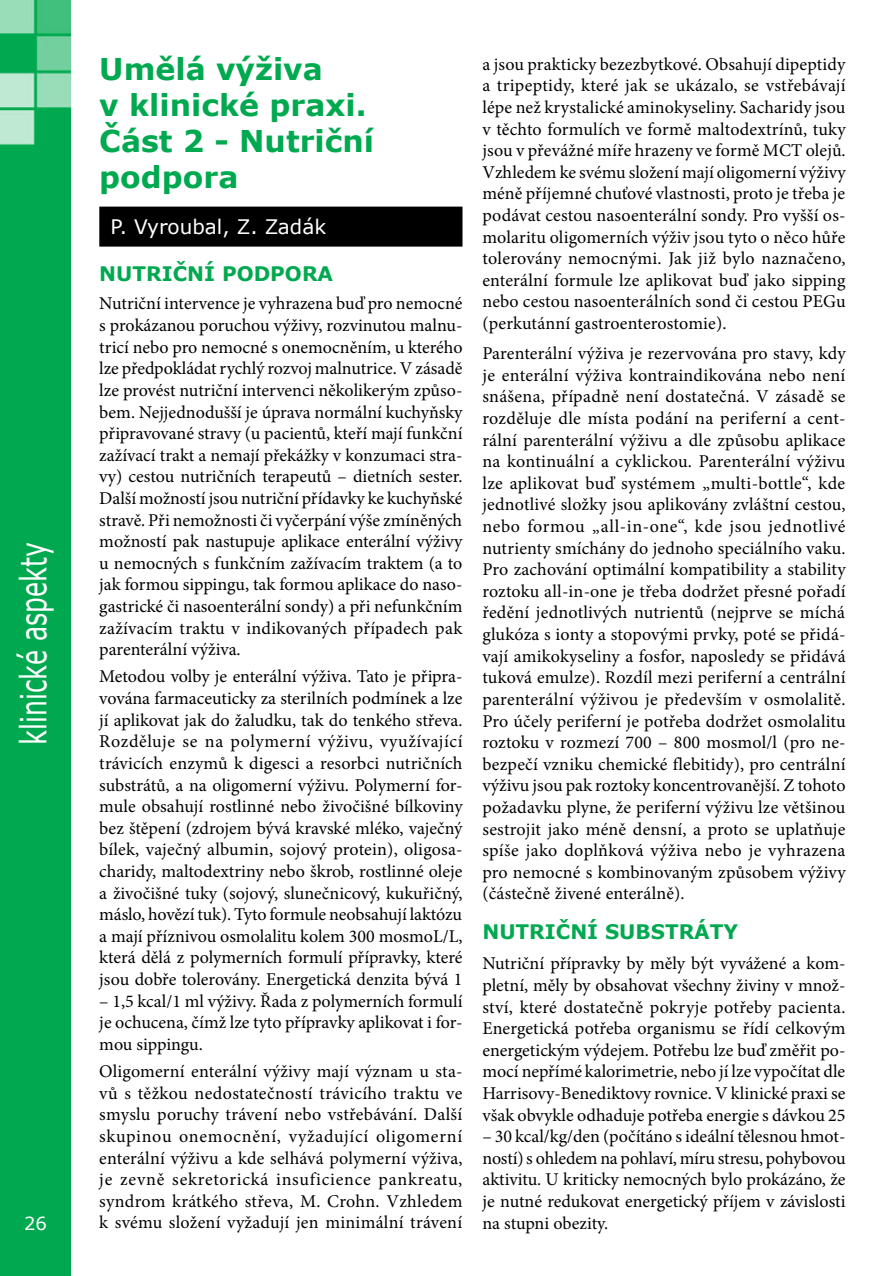
<style>
.page{position:relative;width:891px;height:1276px;background:#fff}
.page>*{position:absolute;margin:0;border:0;box-sizing:border-box;transform-origin:0 0}
.t1{font:36px "Verdana";color:#fff;scale:.7 1}
.t2{font:700 30px/36px "Verdana";color:#00a94f}
.t3{font:700 20px "Verdana";color:#00a94f}
.t4{font:20px "Verdana";color:#fff}
.t5{font:18px/21.6px "Minion Pro";color:#000;text-align:justify}
.t6{font:18px "Verdana";color:#fff}
</style>
<div class="page">
<img style="left:0;top:0;width:71px;height:1276px">
<div style="left:99px;top:207px;width:363px;height:40px;background:#000"></div>
<h1 class="t1" style="left:10px;top:745px;width:290px;rotate:-90deg">klinické aspekty</h1>
<p class="t6" style="left:24px;top:1211px;width:24px">26</p>
<h2 class="t2" style="left:99px;top:50px;width:276px">Umělá výživa<br>v klinické praxi.<br>Část 2 - Nutriční podpora</h2>
<p class="t4" style="left:111px;top:214px;width:217px">P. Vyroubal, Z. Zadák</p>
<p class="t3" style="left:99px;top:261px;width:235px">Nutričn í podpora</p>
<p class="t5" style="left:99px;top:293px;width:364px">Nutriční intervence je vyhrazena buď pro nemocné s prokázanou poruchou výživy, rozvinutou malnu&shy;tricí nebo pro nemocné s onemocněním, u kterého lze předpokládat rychlý rozvoj malnutrice. V zásadě lze provést nutriční intervenci několikerým způso&shy;bem. Nejjednodušší je úprava normální kuchyňsky připravované stravy (u pacientů, kteří mají funkční zažívací trakt a nemají překážky v konzumaci stra&shy;vy) cestou nutričních terapeutů – dietních sester.<br>Další možností jsou nutriční přídavky ke kuchyňské stravě. Při nemožnosti či vyčerpání výše zmíněných možností pak nastupuje aplikace enterální výživy u nemocných s funkčním zažívacím traktem (a to jak formou sippingu, tak formou aplikace do naso&shy;gastrické či nasoenterální sondy) a při nefunkčním zažívacím traktu v indikovaných případech pak parenterální výživa.</p>
<p class="t5" style="left:99px;top:666px;width:365px">Metodou volby je enterální výživa. Tato je připra&shy;vována farmaceuticky za sterilních podmínek a lze jí aplikovat jak do žaludku, tak do tenkého střeva.<br>Rozděluje se na polymerní výživu, využívající trávicích enzymů k digesci a resorbci nutričních substrátů, a na oligomerní výživu. Polymerní for&shy;mule obsahují rostlinné nebo živočišné bílkoviny bez štěpení (zdrojem bývá kravské mléko, vaječný bílek, vaječný albumin, sojový protein), oligosa&shy;charidy, maltodextriny nebo škrob, rostlinné oleje a živočišné tuky (sojový, slunečnicový, kukuřičný, máslo, hovězí tuk). Tyto formule neobsahují laktózu a mají příznivou osmolalitu kolem 300 mosmoL/L, která dělá z polymerních formulí přípravky, které jsou dobře tolerovány. Energetická denzita bývá 1</p>
<p class="t5" style="left:99px;top:990px;width:364px">– 1,5 kcal/1 ml výživy. Řada z polymerních formulí je ochucena, čímž lze tyto přípravky aplikovat i for&shy;mou sippingu.</p>
<p class="t5" style="left:99px;top:1060px;width:364px">Oligomerní enterální výživy mají význam u sta&shy;vů s těžkou nedostatečností trávicího traktu ve smyslu poruchy trávení nebo vstřebávání. Další skupinou onemocnění, vyžadující oligomerní enterální výživu a kde selhává polymerní výživa, je zevně sekretorická insuficience pankreatu, syndrom krátkého střeva, M. Crohn. Vzhledem k svému složení vyžadují jen minimální trávení</p>
<p class="t5" style="left:482px;top:53px;width:365px">a jsou prakticky bezezbytkové. Obsahují dipeptidy a tripeptidy, které jak se ukázalo, se vstřebávají lépe než krystalické aminokyseliny. Sacharidy jsou v těchto formulích ve formě maltodextrínů, tuky jsou v převážné míře hrazeny ve formě MCT olejů.<br>Vzhledem ke svému složení mají oligomerní výživy méně příjemné chuťové vlastnosti, proto je třeba je podávat cestou nasoenterální sondy. Pro vyšší os&shy;molaritu oligomerních výživ jsou tyto o něco hůře tolerovány nemocnými. Jak již bylo naznačeno, enterální formule lze aplikovat buď jako sipping nebo cestou nasoenterálních sond či cestou PEGu (perkutánní gastroenterostomie).</p>
<p class="t5" style="left:482px;top:343px;width:364px">Parenterální výživa je rezervována pro stavy, kdy je enterální výživa kontraindikována nebo není snášena, případně není dostatečná. V zásadě se rozděluje dle místa podání na periferní a cent&shy;rální parenterální výživu a dle způsobu aplikace na kontinuální a cyklickou. Parenterální výživu lze aplikovat buď systémem „multi-bottle“, kde jednotlivé složky jsou aplikovány zvláštní cestou, nebo formou „all-in-one“, kde jsou jednotlivé nutrienty smíchány do jednoho speciálního vaku.<br>Pro zachování optimální kompatibility a stability roztoku all-in-one je třeba dodržet přesné pořadí ředění jednotlivých nutrientů (nejprve se míchá glukóza s ionty a stopovými prvky, poté se přidá&shy;vají amikokyseliny a fosfor, naposledy se přidává tuková emulze). Rozdíl mezi periferní a centrální parenterální výživou je především v osmolalitě.<br>Pro účely periferní je potřeba dodržet osmolalitu roztoku v rozmezí 700 – 800 mosmol/l (pro ne&shy;bezpečí vzniku chemické flebitidy), pro centrální výživu jsou pak roztoky koncentrovanější. Z tohoto požadavku plyne, že periferní výživu lze většinou sestrojit jako méně densní, a proto se uplatňuje spíše jako doplňková výživa nebo je vyhrazena pro nemocné s kombinovaným způsobem výživy (částečně živené enterálně).</p>
<p class="t3" style="left:482px;top:919px;width:257px">Nutričn í su bstráty</p>
<p class="t5" style="left:482px;top:953px;width:364px">Nutriční přípravky by měly být vyvážené a kom&shy;pletní, měly by obsahovat všechny živiny v množ&shy;ství, které dostatečně pokryje potřeby pacienta.<br>Energetická potřeba organismu se řídí celkovým energetickým výdejem. Potřebu lze buď změřit po&shy;mocí nepřímé kalorimetrie, nebo jí lze vypočítat dle Harrisovy-Benediktovy rovnice. V klinické praxi se však obvykle odhaduje potřeba energie s dávkou 25</p>
<p class="t5" style="left:482px;top:1125px;width:364px">– 30 kcal/kg/den (počítáno s ideální tělesnou hmot&shy;ností) s ohledem na pohlaví, míru stresu, pohybovou aktivitu. U kriticky nemocných bylo prokázáno, že je nutné redukovat energetický příjem v závislosti na stupni obezity.</p>
</div>
